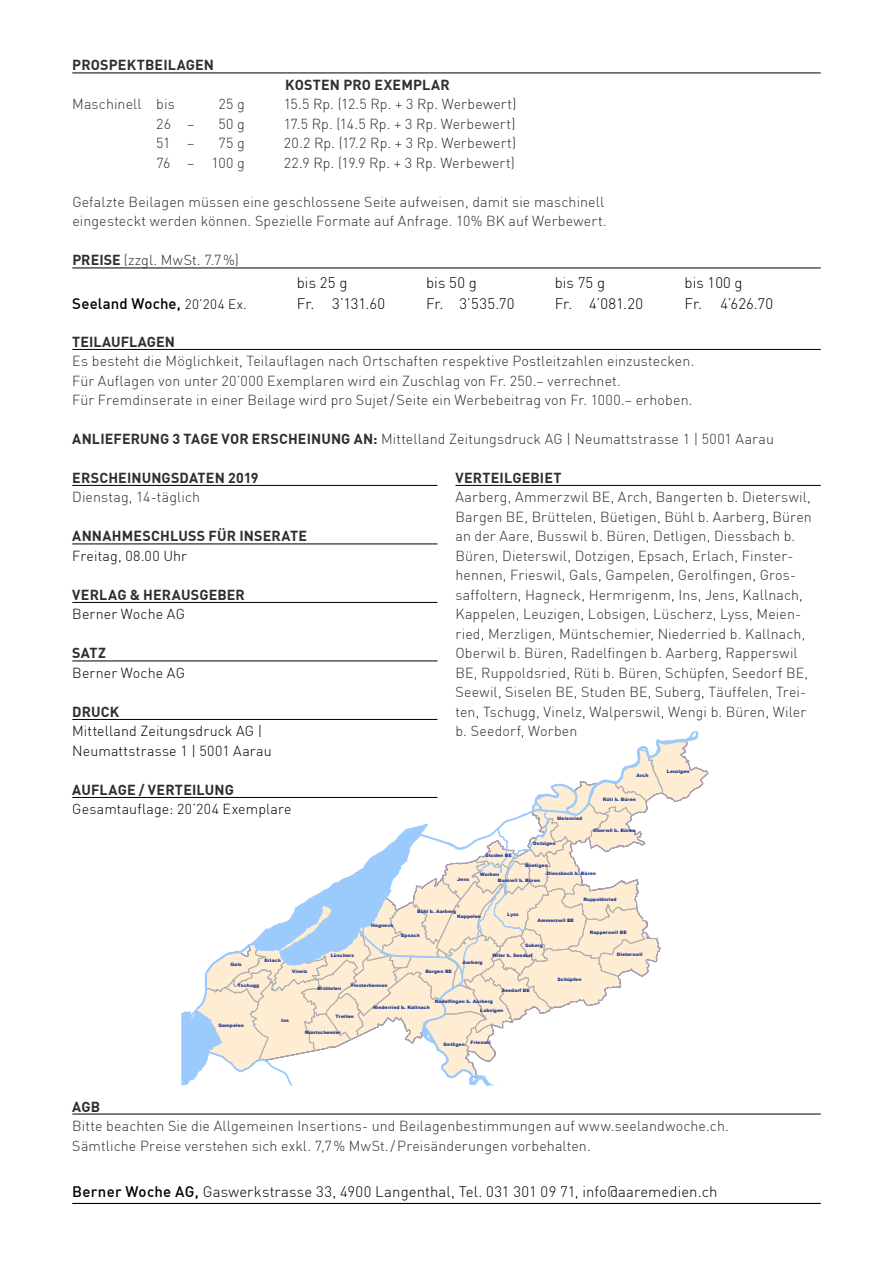
<style>
.page{position:relative;width:893px;height:1263px;background:#fff}
.page>*{position:absolute;margin:0;border:0;box-sizing:border-box;transform-origin:0 0}
.t1{font:300 15px "DIN Pro";letter-spacing:.005em;color:#000}
.t2{font:500 15px "DIN Pro";letter-spacing:.01em;color:#000}
.t3{font:300 14.25px/19.5px "DIN Pro";letter-spacing:.01em;color:#322d29}
.t4{font:700 14.25px "DIN Pro";letter-spacing:.01em;color:#322d29}
.t5{font:300 14.25px/19.5px "DIN Pro";letter-spacing:.01em;color:#000}
.t6{font:900 4.65px "Arial";letter-spacing:.005em;color:#213a8f}
.s1{font-weight:700}
.s2{font-weight:300;font-size:13.5px}
.s3{font-weight:500}
</style>
<div class="page">
<hr style="left:72px;top:1203px;width:749px;height:1px;background:#000">
<svg style="left:181px;top:731px;width:528px;height:354px"></svg>
<hr style="left:72px;top:73px;width:749px;height:1px;background:#000">
<hr style="left:72px;top:268px;width:749px;height:1px;background:#000">
<hr style="left:72px;top:349px;width:749px;height:1px;background:#000">
<hr style="left:72px;top:1114px;width:749px;height:1px;background:#000">
<hr style="left:72px;top:485px;width:365px;height:1px;background:#000">
<hr style="left:72px;top:543px;width:365px;height:1px;background:#000">
<hr style="left:72px;top:602px;width:365px;height:1px;background:#000">
<hr style="left:72px;top:660px;width:365px;height:1px;background:#000">
<hr style="left:72px;top:719px;width:365px;height:1px;background:#000">
<hr style="left:72px;top:797px;width:365px;height:1px;background:#000">
<hr style="left:455px;top:485px;width:366px;height:1px;background:#000">
<p class="t4" style="left:72px;top:56px;width:143px">PROSPEKTBEILAGEN</p>
<p class="t4" style="left:285px;top:75px;width:166px">KOSTEN PRO EXEMPLAR</p>
<p class="t3" style="left:72px;top:94px;width:104px">Maschinell bis</p>
<p class="t3" style="left:219px;top:94px;width:28px">25 g</p>
<p class="t3" style="left:284px;top:94px;width:234px">15.5 Rp. (12.5 Rp. + 3 Rp. Werbewert)</p>
<p class="t3" style="left:156px;top:114px;width:40px">26 –</p>
<p class="t3" style="left:218px;top:114px;width:28px">50 g</p>
<p class="t3" style="left:284px;top:114px;width:233px">17.5 Rp. (14.5 Rp. + 3 Rp. Werbewert)</p>
<p class="t3" style="left:156px;top:133px;width:40px">51 –</p>
<p class="t3" style="left:219px;top:133px;width:28px">75 g</p>
<p class="t3" style="left:284px;top:133px;width:234px">20.2 Rp. (17.2 Rp. + 3 Rp. Werbewert)</p>
<p class="t3" style="left:156px;top:153px;width:90px">76 – 100 g</p>
<p class="t3" style="left:284px;top:153px;width:233px">22.9 Rp. (19.9 Rp. + 3 Rp. Werbewert)</p>
<p class="t3" style="left:72px;top:192px;width:536px">Gefalzte Beilagen müssen eine geschlossene Seite aufweisen, damit sie maschinell eingesteckt werden können. Spezielle Formate auf Anfrage. 10% BK auf Werbewert.</p>
<p class="t3" style="left:72px;top:250px;width:168px"><span class="s1">PREISE</span> (zzgl. MwSt. 7.7%)</p>
<p class="t1" style="left:297px;top:273px;width:52px">bis 25 g</p>
<p class="t1" style="left:426px;top:273px;width:52px">bis 50 g</p>
<p class="t1" style="left:555px;top:273px;width:52px">bis 75 g</p>
<p class="t1" style="left:685px;top:273px;width:60px">bis 100 g</p>
<p class="t2" style="left:72px;top:294px;width:176px">Seeland Woche, <span class="s2">20’204 Ex.</span></p>
<p class="t1" style="left:297px;top:294px;width:90px">Fr. 3’131.60</p>
<p class="t1" style="left:426px;top:294px;width:90px">Fr. 3’535.70</p>
<p class="t1" style="left:555px;top:294px;width:90px">Fr. 4’081.20</p>
<p class="t1" style="left:685px;top:294px;width:90px">Fr. 4’626.70</p>
<p class="t4" style="left:72px;top:332px;width:104px">TEILAUFLAGEN</p>
<p class="t3" style="left:72px;top:351px;width:624px">Es besteht die Möglichkeit, Teilauflagen nach Ortschaften respektive Postleitzahlen einzustecken.<br>Für Auflagen von unter 20’000 Exemplaren wird ein Zuschlag von Fr. 250.– verrechnet.<br>Für Fremdinserate in einer Beilage wird pro Sujet/Seite ein Werbebeitrag von Fr. 1000.– erhoben.</p>
<p class="t3" style="left:72px;top:429px;width:703px"><span class="s1">ANLIEFERUNG 3 TAGE VOR ERSCHEINUNG AN:</span> Mittelland Zeitungsdruck AG | Neumattstrasse 1 | 5001 Aarau</p>
<p class="t4" style="left:72px;top:468px;width:188px">ERSCHEINUNGSDATEN 2019</p>
<p class="t3" style="left:72px;top:487px;width:129px">Dienstag, 14-täglich</p>
<p class="t4" style="left:72px;top:527px;width:236px">ANNAHMESCHLUSS FÜR INSERATE</p>
<p class="t5" style="left:72px;top:546px;width:116px">Freitag, 08.00 Uhr</p>
<p class="t4" style="left:72px;top:585px;width:174px">VERLAG &amp; HERAUSGEBER</p>
<p class="t5" style="left:72px;top:604px;width:114px">Berner Woche AG</p>
<p class="t4" style="left:72px;top:644px;width:35px">SATZ</p>
<p class="t5" style="left:72px;top:663px;width:114px">Berner Woche AG</p>
<p class="t4" style="left:72px;top:702px;width:49px">DRUCK</p>
<p class="t5" style="left:72px;top:721px;width:201px">Mittelland Zeitungsdruck AG |<br>Neumattstrasse 1 | 5001 Aarau</p>
<p class="t4" style="left:72px;top:780px;width:163px">AUFLAGE / VERTEILUNG</p>
<p class="t5" style="left:72px;top:799px;width:221px">Gesamtauflage: 20’204 Exemplare</p>
<p class="t4" style="left:455px;top:468px;width:108px">VERTEILGEBIET</p>
<p class="t3" style="left:455px;top:487px;width:358px">Aarberg, Ammerzwil BE, Arch, Bangerten b. Dieterswil, Bargen BE, Brüttelen, Büetigen, Bühl b. Aarberg, Büren an der Aare, Busswil b. Büren, Detligen, Diessbach b.<br>Büren, Dieterswil, Dotzigen, Epsach, Erlach, Finster&shy;hennen, Frieswil, Gals, Gampelen, Gerolfingen, Gros&shy;saffoltern, Hagneck, Hermrigenm, Ins, Jens, Kallnach, Kappelen, Leuzigen, Lobsigen, Lüscherz, Lyss, Meien&shy;ried, Merzligen, Müntschemier, Niederried b. Kallnach, Oberwil b. Büren, Radelfingen b. Aarberg, Rapperswil BE, Ruppoldsried, Rüti b. Büren, Schüpfen, Seedorf BE, Seewil, Siselen BE, Studen BE, Suberg, Täuffelen, Trei&shy;ten, Tschugg, Vinelz, Walperswil, Wengi b. Büren, Wiler b. Seedorf, Worben</p>
<p class="t6" style="left:557px;top:815px;width:27px">Meienried</p>
<p class="t6" style="left:637px;top:772px;width:13px">Arch</p>
<p class="t6" style="left:603px;top:796px;width:34px">Rüti b. Büren</p>
<p class="t6" style="left:593px;top:827px;width:44px">Oberwil b. Büren</p>
<p class="t6" style="left:667px;top:768px;width:24px">Leuzigen</p>
<p class="t6" style="left:533px;top:840px;width:24px">Dotzigen</p>
<p class="t6" style="left:485px;top:852px;width:28px">Studen BE</p>
<p class="t6" style="left:525px;top:862px;width:24px">Büetigen</p>
<p class="t6" style="left:480px;top:871px;width:21px">Worben</p>
<p class="t6" style="left:547px;top:870px;width:51px">Diessbach b. Büren</p>
<p class="t6" style="left:457px;top:876px;width:14px">Jens</p>
<p class="t6" style="left:498px;top:877px;width:44px">Busswil b. Büren</p>
<p class="t6" style="left:371px;top:922px;width:24px">Hagneck</p>
<p class="t6" style="left:417px;top:908px;width:41px">Bühl b. Aarberg</p>
<p class="t6" style="left:457px;top:913px;width:26px">Kappelen</p>
<p class="t6" style="left:401px;top:932px;width:20px">Epsach</p>
<p class="t6" style="left:507px;top:911px;width:13px">Lyss</p>
<p class="t6" style="left:537px;top:916px;width:38px">Ammerzwil BE</p>
<p class="t6" style="left:583px;top:896px;width:35px">Ruppoldsried</p>
<p class="t6" style="left:590px;top:929px;width:38px">Rapperswil BE</p>
<p class="t6" style="left:525px;top:942px;width:19px">Suberg</p>
<p class="t6" style="left:230px;top:961px;width:13px">Gals</p>
<p class="t6" style="left:265px;top:956px;width:18px">Erlach</p>
<p class="t6" style="left:331px;top:952px;width:25px">Lüscherz</p>
<p class="t6" style="left:462px;top:958px;width:22px">Aarberg</p>
<p class="t6" style="left:492px;top:952px;width:42px">Wiler b. Seedorf</p>
<p class="t6" style="left:617px;top:951px;width:27px">Dieterswil</p>
<p class="t6" style="left:292px;top:968px;width:17px">Vinelz</p>
<p class="t6" style="left:425px;top:968px;width:28px">Bargen BE</p>
<p class="t6" style="left:557px;top:976px;width:25px">Schüpfen</p>
<p class="t6" style="left:238px;top:982px;width:23px">Tschugg</p>
<p class="t6" style="left:317px;top:985px;width:25px">Brüttelen</p>
<p class="t6" style="left:351px;top:982px;width:38px">Finsterhennen</p>
<p class="t6" style="left:502px;top:987px;width:30px">Seedorf BE</p>
<p class="t6" style="left:218px;top:1022px;width:27px">Gampelen</p>
<p class="t6" style="left:281px;top:1016px;width:9px">Ins</p>
<p class="t6" style="left:336px;top:1013px;width:20px">Treiten</p>
<p class="t6" style="left:305px;top:1029px;width:38px">Müntschemier</p>
<p class="t6" style="left:435px;top:998px;width:60px">Radelfingen b. Aarberg</p>
<p class="t6" style="left:373px;top:1004px;width:58px">Niederried b. Kallnach</p>
<p class="t6" style="left:480px;top:1007px;width:25px">Lobsigen</p>
<p class="t6" style="left:444px;top:1040px;width:49px">Detligen Frieswil</p>
<p class="t4" style="left:72px;top:1097px;width:29px">AGB</p>
<p class="t3" style="left:72px;top:1116px;width:658px">Bitte beachten Sie die Allgemeinen Insertions- und Beilagenbestimmungen auf www.seelandwoche.ch.<br>Sämtliche Preise verstehen sich exkl. 7,7% MwSt./Preisänderungen vorbehalten.</p>
<p class="t1" style="left:72px;top:1182px;width:647px"><span class="s3">Berner Woche AG,</span> Gaswerkstrasse 33, 4900 Langenthal, Tel. 031 301 09 71, info@aaremedien.ch</p>
</div>
